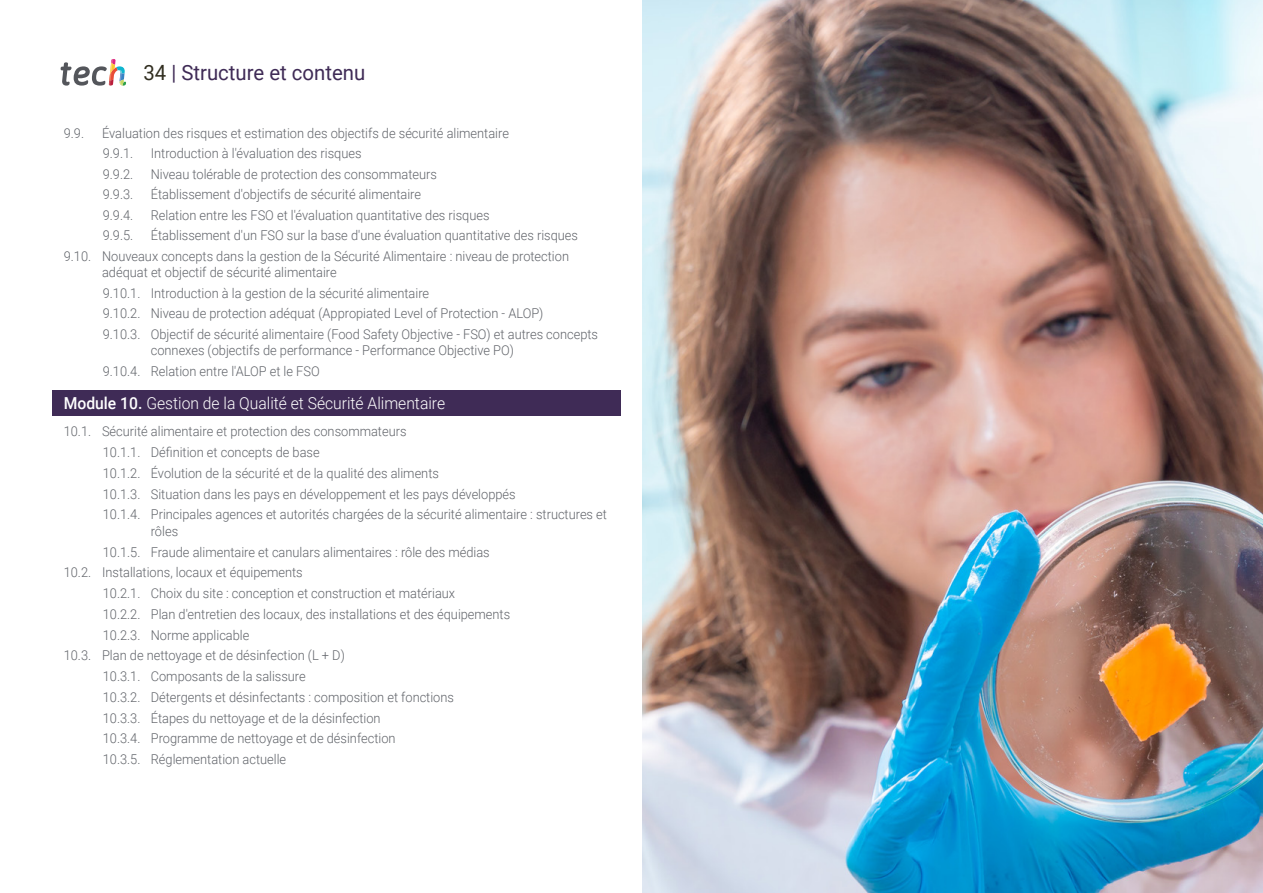
<style>
.page{position:relative;width:1263px;height:893px;background:#fff}
.page>*{position:absolute;margin:0;border:0;box-sizing:border-box;transform-origin:0 0}
.t1{font:21px "Roboto";color:#3f2b56}
.t2{font:300 16.5px "Roboto";color:#fff;scale:.95 1}
.t3{font:300 13.5px/20.7px "Roboto";color:#61646a;scale:.95 1}
.s1{color:#312e20}
.s2{font-weight:500}
</style>
<div class="page">
<svg style="left:61px;top:59px;width:65px;height:27px"></svg>
<img style="left:642px;top:0;width:621px;height:893px">
<div style="left:53px;top:390px;width:568px;height:25px;background:#3f2b56"></div>
<h1 class="t1" style="left:144px;top:57px;width:223px"><span class="s1">34</span> | Structure et contenu</h1>
<p class="t3" style="left:64px;top:122px;width:23px">9.9.</p>
<p class="t3" style="left:102px;top:122px;width:430px">Évaluation des risques et estimation des objectifs de sécurité alimentaire<br>9.9.1.</p>
<p class="t3" style="left:151px;top:142px;width:223px">Introduction à l'évaluation des risques</p>
<p class="t3" style="left:103px;top:163px;width:34px">9.9.2.</p>
<p class="t3" style="left:151px;top:163px;width:303px">Niveau tolérable de protection des consommateurs</p>
<p class="t3" style="left:103px;top:183px;width:34px">9.9.3.</p>
<p class="t3" style="left:151px;top:183px;width:286px">Établissement d'objectifs de sécurité alimentaire</p>
<p class="t3" style="left:103px;top:204px;width:34px">9.9.4.</p>
<p class="t3" style="left:151px;top:204px;width:358px">Relation entre les FSO et l'évaluation quantitative des risques</p>
<p class="t3" style="left:103px;top:224px;width:34px">9.9.5.</p>
<p class="t3" style="left:64px;top:224px;width:543px;text-indent:87px">Établissement d'un FSO sur la base d'une évaluation quantitative des risques<br>9.10. Nouveaux concepts dans la gestion de la Sécurité Alimentaire : niveau de protection</p>
<p class="t3" style="left:102px;top:262px;width:524px">adéquat et objectif de sécurité alimentaire<br>9.10.1. Introduction à la gestion de la sécurité alimentaire<br>9.10.2. Niveau de protection adéquat (Appropiated Level of Protection - ALOP)<br>9.10.3. Objectif de sécurité alimentaire (Food Safety Objective - FSO) et autres concepts</p>
<p class="t3" style="left:103px;top:340px;width:434px;text-indent:48px">connexes (objectifs de performance - Performance Objective PO)<br>9.10.4. Relation entre l'ALOP et le FSO</p>
<p class="t2" style="left:64px;top:392px;width:403px"><span class="s2">Module 10.</span> Gestion de la Qualité et Sécurité Alimentaire</p>
<p class="t3" style="left:103px;top:421px;width:532px;text-indent:-39px">10.1. Sécurité alimentaire et protection des consommateurs<br>10.1.1. Définition et concepts de base<br>10.1.2. Évolution de la sécurité et de la qualité des aliments<br>10.1.3. Situation dans les pays en développement et les pays développés<br>10.1.4. Principales agences et autorités chargées de la sécurité alimentaire : structures et</p>
<p class="t3" style="left:151px;top:520px;width:30px">rôles</p>
<p class="t3" style="left:103px;top:541px;width:409px">10.1.5. Fraude alimentaire et canulars alimentaires : rôle des médias</p>
<p class="t3" style="left:64px;top:562px;width:253px">10.2. Installations, locaux et équipements</p>
<p class="t3" style="left:103px;top:582px;width:372px">10.2.1. Choix du site : conception et construction et matériaux</p>
<p class="t3" style="left:103px;top:603px;width:430px">10.2.2. Plan d'entretien des locaux, des installations et des équipements</p>
<p class="t3" style="left:103px;top:624px;width:156px">10.2.3. Norme applicable</p>
<p class="t3" style="left:64px;top:645px;width:297px">10.3. Plan de nettoyage et de désinfection (L + D)</p>
<p class="t3" style="left:103px;top:665px;width:215px">10.3.1. Composants de la salissure</p>
<p class="t3" style="left:103px;top:686px;width:371px">10.3.2. Détergents et désinfectants : composition et fonctions</p>
<p class="t3" style="left:103px;top:707px;width:294px">10.3.3. Étapes du nettoyage et de la désinfection</p>
<p class="t3" style="left:103px;top:728px;width:310px">10.3.4. Programme de nettoyage et de désinfection</p>
<p class="t3" style="left:103px;top:748px;width:195px">10.3.5. Réglementation actuelle</p>
</div>
